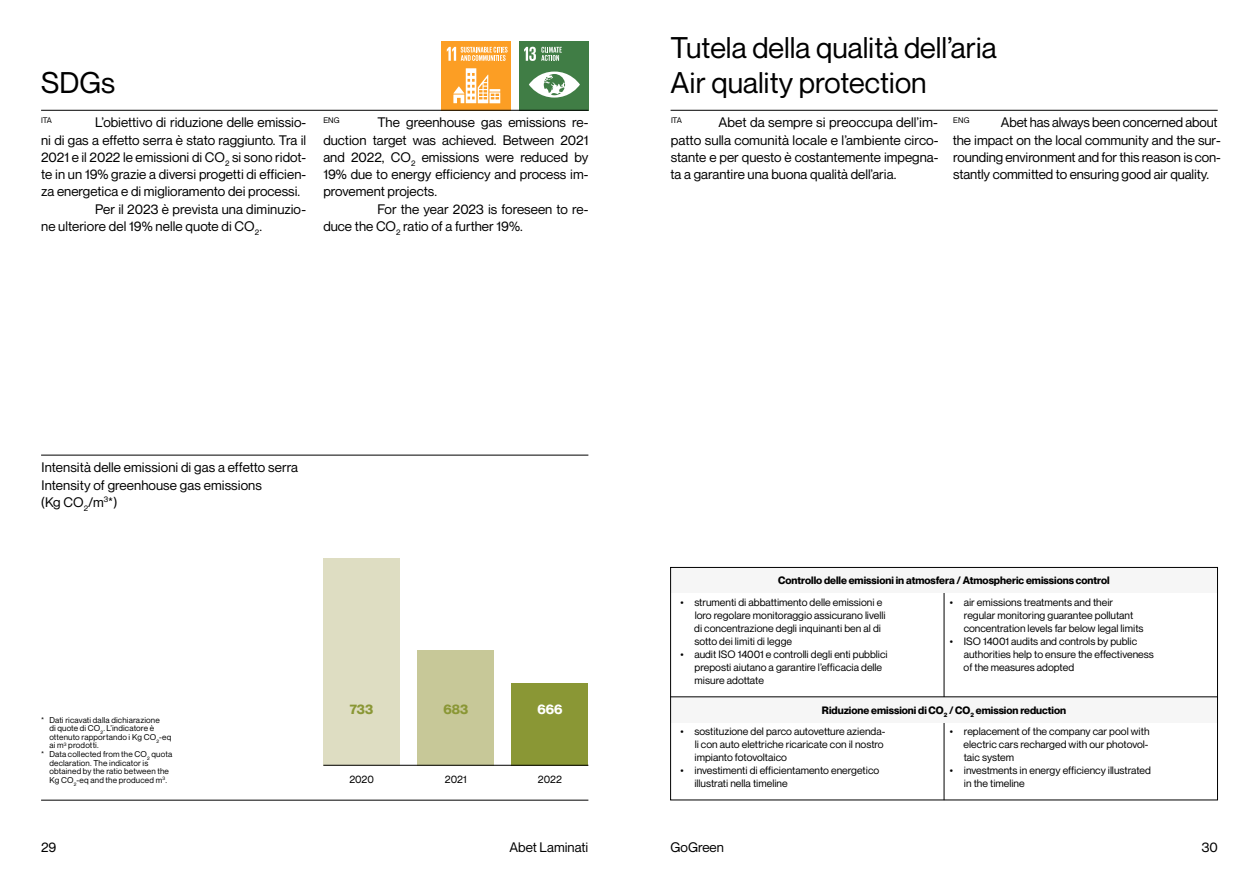
<style>
.page{position:relative;width:1259px;height:893px;background:#fff}
.page>*{position:absolute;margin:0;border:0;box-sizing:border-box;transform-origin:0 0}
.t1{font:29.25px/34.5px "Neue Montreal";color:#000}
.t2{font:13.5px/17.2px "Neue Montreal";color:#000}
.t3{font:700 13.5px "Neue Montreal";color:#8a9735}
.t4{font:700 13.5px "Neue Montreal";color:#fff}
.t5{font:10.5px/12.9px "Neue Montreal";color:#000}
.t6{font:700 10.5px "Neue Montreal";color:#000}
.t7{font:8.25px "Neue Montreal";letter-spacing:.02em;color:#000}
.t8{font:7.8px "Neue Montreal";letter-spacing:-.01em;color:#000}
</style>
<div class="page">
<div style="left:442px;top:41px;width:69px;height:69px;background:#fc9e24"></div>
<svg style="left:453px;top:68px;width:47px;height:35px"></svg>
<svg style="left:447px;top:47px;width:60px;height:14px"></svg>
<div style="left:519px;top:41px;width:69px;height:69px;background:#407d45"></div>
<svg style="left:529px;top:72px;width:51px;height:26px"></svg>
<svg style="left:524px;top:47px;width:38px;height:14px"></svg>
<hr style="left:41px;top:110px;width:547px;height:1px;background:#000">
<hr style="left:943px;top:567px;width:1px;height:233px;background:#000">
<div style="left:670px;top:567px;width:547px;height:26px;background:#f6f6f6"></div>
<div style="left:670px;top:697px;width:547px;height:25px;background:#f6f6f6"></div>
<div style="left:670px;top:567px;width:547px;height:233px;border:1px solid #000"></div>
<hr style="left:670px;top:697px;width:547px;height:1px;background:#000">
<div style="left:323px;top:559px;width:77px;height:207px;background:#deddc2"></div>
<div style="left:417px;top:650px;width:77px;height:116px;background:#c7c898"></div>
<div style="left:511px;top:683px;width:77px;height:83px;background:#8a9735"></div>
<hr style="left:323px;top:765px;width:265px;height:1px;background:#000">
<hr style="left:41px;top:800px;width:547px;height:1px;background:#000">
<hr style="left:41px;top:455px;width:547px;height:1px;background:#000">
<hr style="left:670px;top:110px;width:547px;height:1px;background:#000">
<h1 class="t1" style="left:41px;top:66px;width:76px">SDGs</h1>
<p class="t8" style="left:41px;top:115px;width:12px">ITA</p>
<p class="t2" style="left:95px;top:114px;width:212px">L’obiettivo di riduzione delle emissio-</p>
<p class="t2" style="left:41px;top:131px;width:266px">ni di gas a effetto serra è stato raggiunto. Tra il</p>
<p class="t2" style="left:41px;top:148px;width:266px">2021 e il 2022 le emissioni di CO<sub>2</sub> si sono ridot-</p>
<p class="t2" style="left:41px;top:166px;width:266px">te in un 19% grazie a diversi progetti di efficien-</p>
<p class="t2" style="left:41px;top:183px;width:261px">za energetica e di miglioramento dei processi.</p>
<p class="t2" style="left:95px;top:200px;width:212px">Per il 2023 è prevista una diminuzio-</p>
<p class="t2" style="left:41px;top:217px;width:222px">ne ulteriore del 19% nelle quote di CO<sub>2</sub>.</p>
<p class="t8" style="left:323px;top:115px;width:18px">ENG</p>
<p class="t2" style="left:377px;top:114px;width:212px">The greenhouse gas emissions re-</p>
<p class="t2" style="left:323px;top:131px;width:266px">duction target was achieved. Between 2021</p>
<p class="t2" style="left:323px;top:148px;width:266px">and 2022, CO<sub>2</sub> emissions were reduced by</p>
<p class="t2" style="left:323px;top:166px;width:266px">19% due to energy efficiency and process im-</p>
<p class="t2" style="left:323px;top:183px;width:115px">provement projects.</p>
<p class="t2" style="left:377px;top:200px;width:212px">For the year 2023 is foreseen to re-</p>
<p class="t2" style="left:323px;top:217px;width:201px">duce the CO<sub>2</sub> ratio of a further 19%.</p>
<h1 class="t1" style="left:670px;top:31px;width:328px">Tutela della qualità dell’aria<br>Air quality protection</h1>
<p class="t2" style="left:670px;top:114px;width:269px;text-align:justify;text-indent:48px">Abet da sempre si preoccupa dell’im&shy;patto sulla comunità locale e l’ambiente circo&shy;stante e per questo è costantemente impegna&shy;ta a garantire una buona qualità dell’aria.</p>
<p class="t8" style="left:953px;top:115px;width:18px">ENG</p>
<p class="t8" style="left:671px;top:115px;width:12px">ITA</p>
<p class="t2" style="left:952px;top:114px;width:269px;text-indent:48px">Abet has always been concerned about the impact on the local community and the sur&shy;rounding environment and for this reason is con&shy;stantly committed to ensuring good air quality.</p>
<p class="t2" style="left:41px;top:459px;width:259px">Intensità delle emissioni di gas a effetto serra<br>Intensity of greenhouse gas emissions<br>(Kg CO<sub>2</sub>/m<sup>3</sup>*)</p>
<p class="t7" style="left:41px;top:715px;width:120px">* Dati ricavati dalla dichiarazione</p>
<p class="t7" style="left:49px;top:723px;width:106px">di quote di CO<sub>2</sub>. L’indicatore è</p>
<p class="t7" style="left:49px;top:732px;width:124px">ottenuto rapportando i Kg CO<sub>2</sub>-eq</p>
<p class="t7" style="left:49px;top:740px;width:51px">ai m<sup>3</sup> prodotti.</p>
<p class="t7" style="left:41px;top:749px;width:133px">* Data collected from the CO<sub>2</sub> quota</p>
<p class="t7" style="left:49px;top:758px;width:101px">declaration. The indicator is</p>
<p class="t7" style="left:49px;top:766px;width:121px">obtained by the ratio between the</p>
<p class="t7" style="left:49px;top:775px;width:119px">Kg CO<sub>2</sub>-eq and the produced m<sup>3</sup>.</p>
<p class="t3" style="left:350px;top:701px;width:25px">733</p>
<p class="t3" style="left:443px;top:701px;width:26px">683</p>
<p class="t4" style="left:537px;top:701px;width:27px">666</p>
<p class="t5" style="left:349px;top:773px;width:26px">2020</p>
<p class="t5" style="left:445px;top:773px;width:23px">2021</p>
<p class="t5" style="left:538px;top:773px;width:25px">2022</p>
<p class="t6" style="left:778px;top:574px;width:333px">Controllo delle emissioni in atmosfera / Atmospheric emissions control</p>
<p class="t5" style="left:694px;top:596px;width:193px;text-indent:-14px">• strumenti di abbattimento delle emissioni e loro regolare monitoraggio assicurano livelli di concentrazione degli inquinanti ben al di sotto dei limiti di legge</p>
<p class="t5" style="left:694px;top:648px;width:195px;text-indent:-14px">• audit ISO 14001 e controlli degli enti pubblici preposti aiutano a garantire l’efficacia delle misure adottate</p>
<p class="t5" style="left:963px;top:596px;width:181px;text-indent:-14px">• air emissions treatments and their regular monitoring guarantee pollutant concentration levels far below legal limits</p>
<p class="t5" style="left:963px;top:635px;width:192px;text-indent:-14px">• ISO 14001 audits and controls by public authorities help to ensure the effectiveness of the measures adopted</p>
<p class="t6" style="left:822px;top:703px;width:246px">Riduzione emissioni di CO<sub>2</sub> / CO<sub>2</sub> emission reduction</p>
<p class="t5" style="left:694px;top:725px;width:192px;text-indent:-14px">• sostituzione del parco autovetture azienda&shy;li con auto elettriche ricaricate con il nostro impianto fotovoltaico</p>
<p class="t5" style="left:694px;top:764px;width:186px;text-indent:-14px">• investimenti di efficientamento energetico illustrati nella timeline</p>
<p class="t5" style="left:963px;top:725px;width:187px;text-align:justify;text-indent:-14px">• replacement of the company car pool with electric cars recharged with our photovol&shy;taic system</p>
<p class="t5" style="left:963px;top:764px;width:189px;text-indent:-14px">• investments in energy efficiency illustrated in the timeline</p>
<p class="t2" style="left:41px;top:838px;width:17px">29</p>
<p class="t2" style="left:509px;top:838px;width:80px">Abet Laminati</p>
<p class="t2" style="left:670px;top:838px;width:55px">GoGreen</p>
<p class="t2" style="left:1201px;top:838px;width:18px">30</p>
</div>
